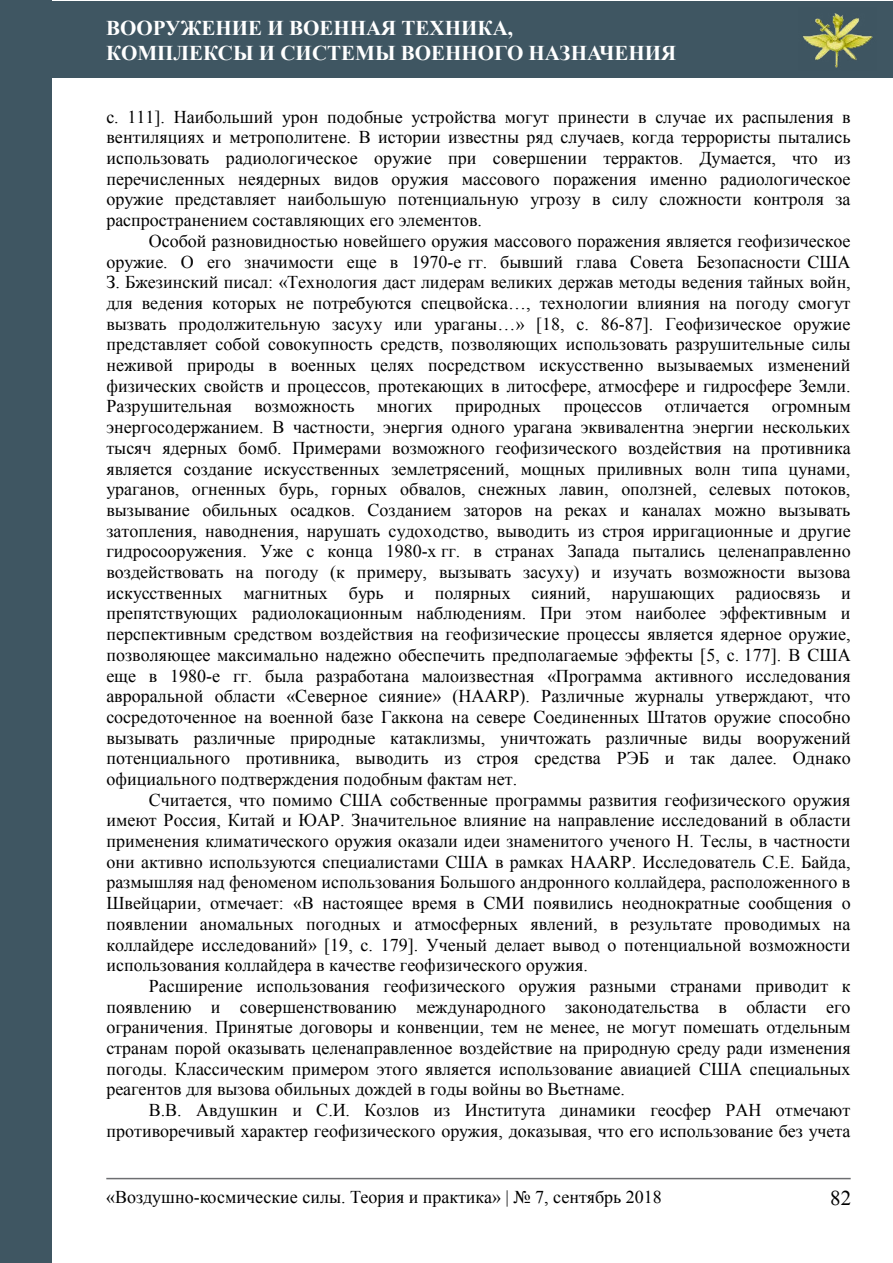
<style>
.page{position:relative;width:893px;height:1263px;background:#fff}
.page>*{position:absolute;margin:0;border:0;box-sizing:border-box;transform-origin:0 0}
.t1{font:700 21px/25.2px "Times New Roman";color:#fff}
.t2{font:21px "Times New Roman";color:#000}
.t3{font:18px/20.7px "Times New Roman";color:#000;text-align:justify}
.s1{font-style:inherit}
</style>
<div class="page">
<div style="left:0;top:1px;width:892px;height:76px;background:#3f5662"></div>
<img style="left:803px;top:13px;width:70px;height:55px">
<div style="left:0;top:1px;width:51px;height:1262px;background:#3f5662"></div>
<hr style="left:106px;top:1178px;width:745px;height:1px;background:#6d6e71">
<p class="t1" style="left:106px;top:14px;width:571px">вооружение и военная техника,<br>комплексы и системы военного назначения</p>
<p class="t3" style="left:106px;top:106px;width:746px">с. 111]. Наибольший урон подобные устройства могут принести в случае их распыления в вентиляциях и метрополитене. В истории известны ряд случаев, когда террористы пытались использовать радиологическое оружие при совершении тер<span class="s1">р</span>актов. Думается, что из перечисленных неядерных видов оружия массового поражения именно радиологическое оружие представляет наибольшую потенциальную угрозу в силу сложности контроля за распространением составляющих его элементов.</p>
<p class="t3" style="left:106px;top:230px;width:746px;text-indent:42px">Особой разновидностью новейшего оружия массового поражения является геофизическое оружие. О его значимости еще в 1970-е гг. бывший глава Совета Безопасности США З. Бжезинский писал: «Технология даст лидерам великих держав методы ведения тайных войн, для ведения которых не потребуются спецвойска…, технологии влияния на погоду смогут вызвать продолжительную засуху или ураганы…» [18, с. 86-87]. Геофизическое оружие представляет собой совокупность средств, позволяющих использовать разрушительные силы неживой природы в военных целях посредством искусственно вызываемых изменений физических свойств и процессов, протекающих в литосфере, атмосфере и гидросфере Земли.<br>Разрушительная возможность многих природных</p>
<p class="t3" style="left:106px;top:396px;width:746px;text-indent:457px">процессов отличается огромным энергосодержанием. В частности, энергия одного урагана эквивалентна энергии нескольких тысяч ядерных бомб. Примерами возможного геофизического воздействия на противника является создание искусственных землетрясений, мощных приливных волн типа цунами, ураганов, огненных бурь, горных обвалов, снежных лавин, оползней, селевых потоков, вызывание обильных осадков. Созданием заторов на реках и каналах можно вызывать затопления, наводнения, нарушать судоходство, выводить из строя ирригационные и другие гидросооружения. Уже с конца 1980-х гг. в странах Запада пытались целенаправленно воздействовать на погоду (к примеру, вызывать засуху) и изучать возможности вызова искусственных магнитных бурь и полярных сияний, нарушающих радиосвязь и препятствующих радиолокационным наблюдениям. При этом наиболее эффективным и перспективным средством воздействия на геофизические процессы является ядерное оружие, позволяющее максимально надежно обеспечить предполагаемые эффекты [5, с. 177]. В США еще в 1980-е гг. была разработана малоизвестная «Программа активного исследования авроральной области «Северное сияние» (HAARP). Различные журналы утверждают, что сосредоточенное на военной базе Гаккона на севере Соединенных Штатов оружие способно вызывать различные природные катаклизмы, уничтожать различные виды вооружений потенциального противника, выводить из строя средства РЭБ и так далее. Однако официального подтверждения подобным фактам нет.</p>
<p class="t3" style="left:106px;top:789px;width:746px;text-indent:42px">Считается, что помимо США собственные программы развития геофизического оружия имеют Россия, Китай и ЮАР. Значительное влияние на направление исследований в области применения климатического оружия оказали идеи знаменитого ученого Н. Теслы, в частности они активно используются специалистами США в рамках HAARP. Исследователь С.Е. Байда, размышляя над феноменом использования Большого андронного коллайдера, расположенного в Швейцарии, отмечает: «В настоящее время в СМИ появились неоднократные сообщения о появлении аномальных погодных и атмосферных явлений, в результате проводимых на коллайдере исследований» [19, с. 179]. Ученый делает вывод о потенциальной возможности использования коллайдера в качестве геофизического оружия.</p>
<p class="t3" style="left:106px;top:975px;width:746px;text-indent:42px">Расширение использования геофизического оружия разными странами приводит к появлению и совершенствованию международного законодательства в области его ограничения. Принятые договоры и конвенции, тем не менее, не могут помешать отдельным странам порой оказывать целенаправленное воздействие на природную среду ради изменения погоды. Классическим примером этого является использование авиацией США специальных реагентов для вызова обильных дождей в годы войны во Вьетнаме.</p>
<p class="t3" style="left:106px;top:1099px;width:746px;text-align:right">В.В. Авдушкин и С.И. Козлов из Института динамики геосфер РАН отмечают противоречивый характер геофизического оружия, доказывая, что его использование без учета</p>
<p class="t3" style="left:106px;top:1187px;width:557px">«Воздушно-космические силы. Теория и практика» | № 7, сентябрь 2018</p>
<p class="t2" style="left:830px;top:1183px;width:22px">82</p>
</div>
